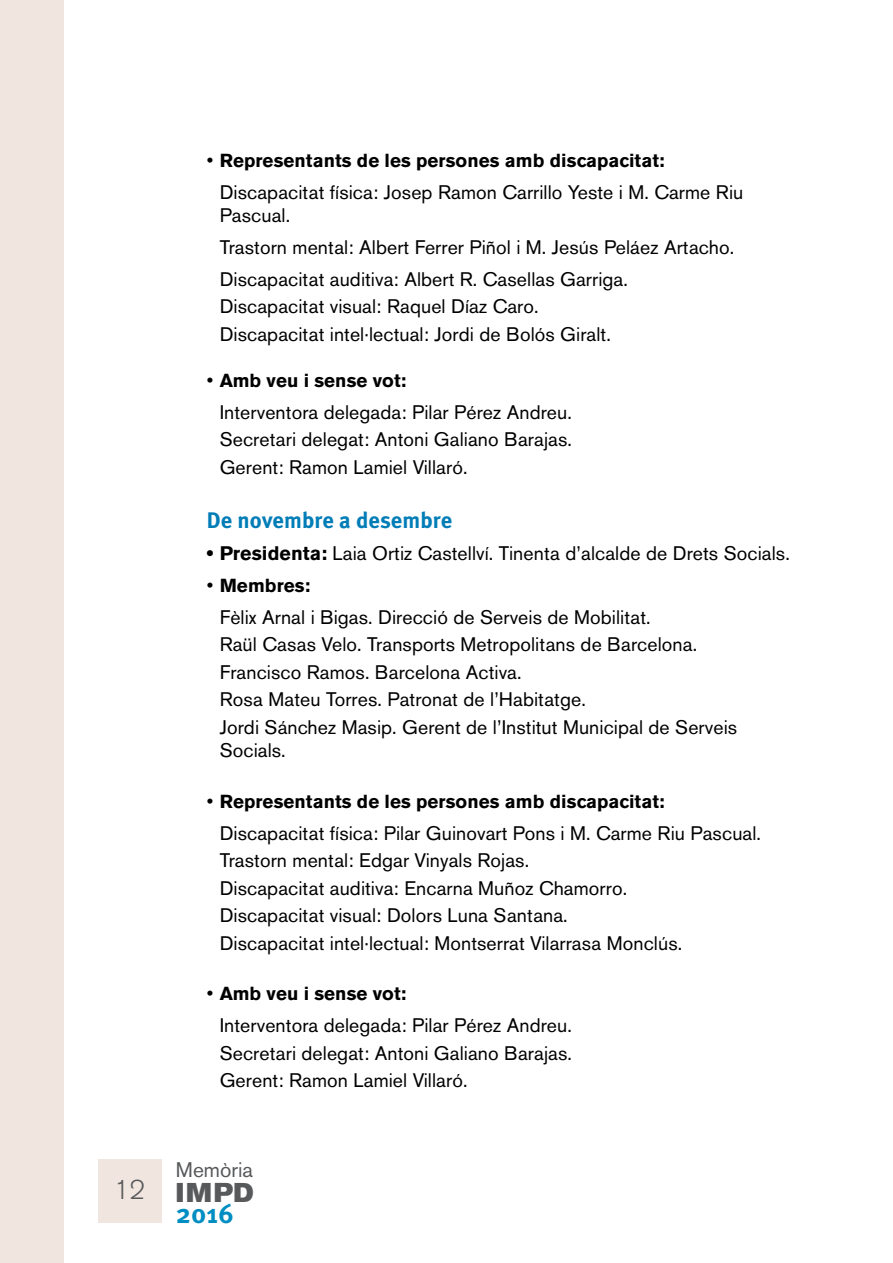
<style>
.page{position:relative;width:893px;height:1263px;background:#fff}
.page>*{position:absolute;margin:0;border:0;box-sizing:border-box;transform-origin:0 0}
.t1{font:27px "Akzidenz Grotesk BE Super";color:#58595b}
.t2{font:700 27px "Meta Pro";color:#008ec2}
.t3{font:300 27px "Akzidenz Grotesk BE";color:#58595b}
.t4{font:22.5px "Meta Bold Turk";letter-spacing:.005em;color:#007db7}
.t5{font:21px "Akzidenz Grotesk BE";color:#58595b}
.t6{font:19.5px/23.2px "Akzidenz Grotesk BE";letter-spacing:.005em;color:#000}
.t7{font:700 18.75px "Akzidenz Grotesk BE";letter-spacing:.005em;color:#000}
.s1{font-weight:400;font-size:19.5px}
.s2{font-weight:700}
</style>
<div class="page">
<div style="left:0;top:0;width:64px;height:1263px;background:#f1e5df"></div>
<div style="left:98px;top:1160px;width:64px;height:63px;background:#f1e5df"></div>
<h1 class="t3" style="left:114px;top:1175px;width:33px">12</h1>
<p class="t7" style="left:207px;top:150px;width:459px"><span class="s1">•</span> Representants de les persones amb discapacitat:</p>
<p class="t6" style="left:220px;top:180px;width:525px">Discapacitat física: Josep Ramon Carrillo Yeste i M. Carme Riu<br>Pascual.</p>
<p class="t6" style="left:220px;top:235px;width:516px">Trastorn mental: Albert Ferrer Piñol i M. Jesús Peláez Artacho.</p>
<p class="t6" style="left:220px;top:267px;width:410px">Discapacitat auditiva: Albert R. Casellas Garriga.</p>
<p class="t6" style="left:220px;top:295px;width:320px">Discapacitat visual: Raquel Díaz Caro.</p>
<p class="t6" style="left:220px;top:322px;width:393px">Discapacitat intel·lectual: Jordi de Bolós Giralt.</p>
<p class="t7" style="left:207px;top:370px;width:201px"><span class="s1">•</span> Amb veu i sense vot:</p>
<p class="t6" style="left:220px;top:401px;width:354px">Interventora delegada: Pilar Pérez Andreu.</p>
<p class="t6" style="left:220px;top:428px;width:354px">Secretari delegat: Antoni Galiano Barajas.</p>
<p class="t6" style="left:220px;top:456px;width:249px">Gerent: Ramon Lamiel Villaró.</p>
<h5 class="t4" style="left:207px;top:508px;width:247px">De novembre a desembre</h5>
<p class="t6" style="left:207px;top:542px;width:584px"><span class="s2">• Presidenta:</span> Laia Ortiz Castellví. Tinenta d’alcalde de Drets Socials.</p>
<p class="t7" style="left:207px;top:575px;width:105px"><span class="s1">•</span> Membres:</p>
<p class="t6" style="left:220px;top:605px;width:432px">Fèlix Arnal i Bigas. Direcció de Serveis de Mobilitat.</p>
<p class="t6" style="left:220px;top:633px;width:479px">Raül Casas Velo. Transports Metropolitans de Barcelona.</p>
<p class="t6" style="left:220px;top:660px;width:303px">Francisco Ramos. Barcelona Activa.</p>
<p class="t6" style="left:220px;top:688px;width:368px">Rosa Mateu Torres. Patronat de l’Habitatge.</p>
<p class="t6" style="left:220px;top:715px;width:519px">Jordi Sánchez Masip. Gerent de l’Institut Municipal de Serveis<br>Socials.</p>
<p class="t7" style="left:207px;top:790px;width:459px"><span class="s1">•</span> Representants de les persones amb discapacitat:</p>
<p class="t6" style="left:220px;top:821px;width:543px">Discapacitat física: Pilar Guinovart Pons i M. Carme Riu Pascual.</p>
<p class="t6" style="left:220px;top:849px;width:311px">Trastorn mental: Edgar Vinyals Rojas.</p>
<p class="t6" style="left:220px;top:876px;width:409px">Discapacitat auditiva: Encarna Muñoz Chamorro.</p>
<p class="t6" style="left:220px;top:904px;width:350px">Discapacitat visual: Dolors Luna Santana.</p>
<p class="t6" style="left:220px;top:931px;width:464px">Discapacitat intel·lectual: Montserrat Vilarrasa Monclús.</p>
<p class="t7" style="left:207px;top:983px;width:201px"><span class="s1">•</span> Amb veu i sense vot:</p>
<p class="t6" style="left:220px;top:1014px;width:354px">Interventora delegada: Pilar Pérez Andreu.</p>
<p class="t6" style="left:220px;top:1041px;width:354px">Secretari delegat: Antoni Galiano Barajas.</p>
<p class="t6" style="left:220px;top:1069px;width:249px">Gerent: Ramon Lamiel Villaró.</p>
<p class="t5" style="left:176px;top:1157px;width:79px">Memòria</p>
<h1 class="t1" style="left:176px;top:1177px;width:79px">IMPD</h1>
<h1 class="t2" style="left:176px;top:1197px;width:59px">2016</h1>
</div>
